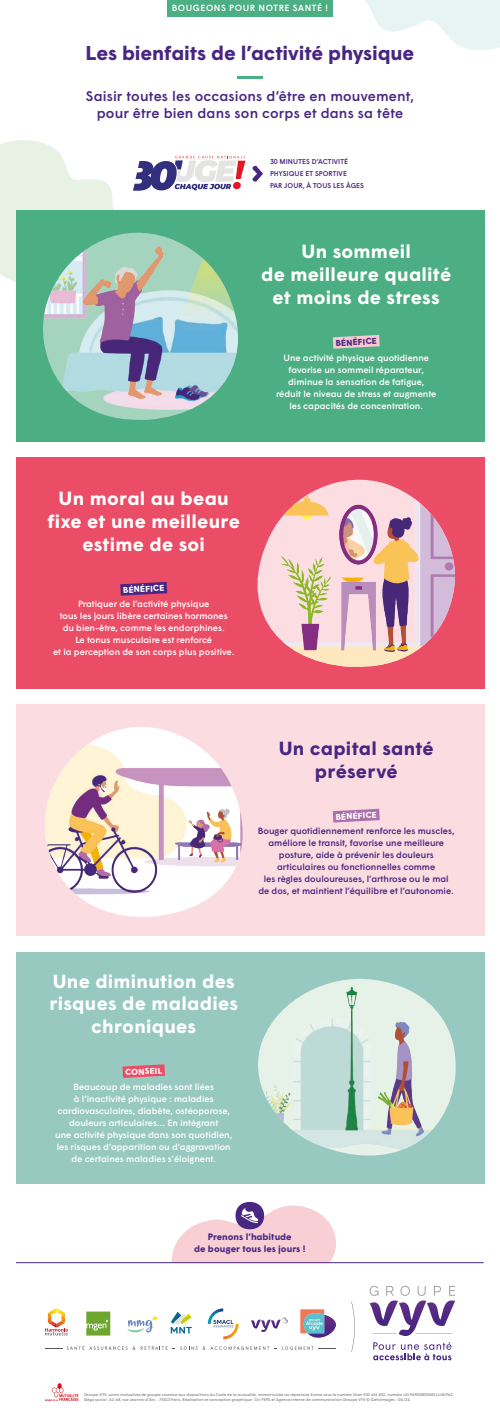
<style>
.page{position:relative;width:500px;height:1418px;background:#fff}
.page>*{position:absolute;margin:0;border:0;box-sizing:border-box;transform-origin:0 0}
.t1{font:700 20px "Wigrum";letter-spacing:-.005em;color:#482682}
.t2{font:700 19px/22.8px "Wigrum";letter-spacing:.015em;color:#fff;text-align:center}
.t3{font:700 19px/22.8px "Wigrum";letter-spacing:.015em;color:#482682;text-align:center}
.t4{font:500 14px/16.8px "Wigrum";letter-spacing:.01em;color:#482682;text-align:center}
.t5{font:700 9.25px/12px "Wigrum";color:#482682;text-align:center}
.t6{font:500 9px/12px "Wigrum";color:#fff;text-align:center}
.t7{font:500 9px/12px "Wigrum";color:#482682;text-align:center}
.t8{font:500 9px "Wigrum";letter-spacing:.06em;color:#fff}
.t9{font:700 8.5px "Wigrum";color:#fff}
.t10{font:700 8.5px "Wigrum";color:#482682}
.t11{font:500 7px/12px "Wigrum";letter-spacing:.01em;color:#482682}
.t12{font:4px/4.8px "Wigrum";color:#717170}
</style>
<div class="page">
<div style="left:16px;top:704px;width:469px;height:232px;background:#fbdce1"></div>
<div style="left:16px;top:952px;width:469px;height:231px;background:#97c9c1"></div>
<div style="left:16px;top:458px;width:469px;height:230px;background:#ea4d65"></div>
<div style="left:16px;top:211px;width:469px;height:231px;background:#4cae83"></div>
<img style="left:43px;top:311px;width:195px;height:109px">
<img style="left:257px;top:479px;width:198px;height:188px">
<svg style="left:301px;top:0;width:199px;height:50px"></svg>
<svg style="left:171px;top:1205px;width:165px;height:57px;fill:#f9cfd6"></svg>
<div style="left:236px;top:1201px;width:28px;height:28px;background:#482682;border-radius:50%"></div>
<img style="left:45px;top:727px;width:198px;height:189px">
<img style="left:258px;top:979px;width:198px;height:177px">
<svg style="left:241px;top:1208px;width:17px;height:14px"></svg>
<hr style="left:237px;top:76px;width:26px;height:3px;background:#4cae83">
<svg style="left:333px;top:335px;width:47px;height:14px"></svg>
<svg style="left:333px;top:808px;width:47px;height:14px"></svg>
<svg style="left:120px;top:582px;width:47px;height:13px"></svg>
<svg style="left:122px;top:1064px;width:43px;height:13px"></svg>
<svg style="left:45px;top:1345px;width:231px;height:4px"></svg>
<svg style="left:282px;top:1346px;width:54px;height:3px"></svg>
<svg style="left:351px;top:1301px;width:4px;height:50px"></svg>
<svg style="left:45px;top:1308px;width:23px;height:27px"></svg>
<svg style="left:86px;top:1311px;width:24px;height:24px"></svg>
<svg style="left:127px;top:1316px;width:30px;height:17px"></svg>
<svg style="left:171px;top:1312px;width:21px;height:21px"></svg>
<svg style="left:208px;top:1308px;width:31px;height:31px"></svg>
<svg style="left:251px;top:1317px;width:37px;height:14px"></svg>
<svg style="left:300px;top:1309px;width:36px;height:28px"></svg>
<svg style="left:370px;top:1285px;width:85px;height:50px"></svg>
<svg style="left:373px;top:1342px;width:79px;height:18px"></svg>
<svg style="left:45px;top:1383px;width:33px;height:18px"></svg>
<hr style="left:16px;top:1262px;width:468px;height:1px;background:#482682">
<svg style="left:0;top:140px;width:263px;height:171px"></svg>
<div style="left:167px;top:0;width:166px;height:16px;background:#4cae83"></div>
<p class="t8" style="left:172px;top:1px;width:158px">BOUGEONS POUR NOTRE SANTÉ !</p>
<h1 class="t1" style="left:86px;top:38px;width:330px">Les bienfaits de l’activité physique</h1>
<h3 class="t4" style="left:86px;top:87px;width:330px">Saisir toutes les occasions d’être en mouvement, pour être bien dans son corps et dans sa tête</h3>
<p class="t11" style="left:270px;top:155px;width:96px">30 MINUTES D’ACTIVITÉ<br>PHYSIQUE ET SPORTIVE<br>PAR JOUR, À TOUS LES ÂGES</p>
<h2 class="t2" style="left:261px;top:239px;width:192px">Un sommeil<br>de meilleure qualité et moins de stress</h2>
<p class="t10" style="left:335px;top:336px;width:43px;rotate:-3deg">BÉNÉFICE</p>
<p class="t6" style="left:276px;top:350px;width:162px">Une activité physique quotidienne favorise un sommeil réparateur, diminue la sensation de fatigue, réduit le niveau de stress et augmente les capacités de concentration.</p>
<h2 class="t2" style="left:48px;top:486px;width:194px">Un moral au beau fixe et une meilleure estime de soi</h2>
<p class="t9" style="left:123px;top:583px;width:43px;rotate:-3deg">BÉNÉFICE</p>
<p class="t6" style="left:53px;top:597px;width:183px">Pratiquer de l’activité physique<br>tous les jours libère certaines hormones du bien-être, comme les endorphines.<br>Le tonus musculaire est renforcé<br>et la perception de son corps plus positive.</p>
<h2 class="t3" style="left:279px;top:735px;width:157px">Un capital santé préservé</h2>
<p class="t9" style="left:335px;top:810px;width:43px;rotate:-3deg">BÉNÉFICE</p>
<p class="t7" style="left:258px;top:824px;width:198px">Bouger quotidiennement renforce les muscles, améliore le transit, favorise une meilleure posture, aide à prévenir les douleurs articulaires ou fonctionnelles comme<br>les règles douloureuses, l’arthrose ou le mal de dos, et maintient l’équilibre et l’autonomie.</p>
<h2 class="t2" style="left:49px;top:968px;width:190px">Une diminution des risques de maladies chroniques</h2>
<p class="t9" style="left:125px;top:1065px;width:38px;rotate:-3deg">CONSEIL</p>
<p class="t6" style="left:55px;top:1079px;width:178px">Beaucoup de maladies sont liées<br>à l’inactivité physique : maladies cardiovasculaires, diabète, ostéoporose, douleurs articulaires… En intégrant<br>une activité physique dans son quotidien, les risques d’apparition ou d’aggravation de certaines maladies s’éloignent.</p>
<p class="t5" style="left:194px;top:1230px;width:113px">Prenons l’habitude<br>de bouger tous les jours !</p>
<p class="t12" style="left:84px;top:1391px;width:371px">Groupe VYV, union mutualiste de groupe soumise aux dispositions du Code de la mutualité, immatriculée au répertoire Sirene sous le numéro Siren 532 661 832, numéro LEI 969500E0I6R1LLI4UF62.<br>Siège social : 62-68, rue Jeanne-d’Arc - 75013 Paris. Réalisation et conception graphique : Dir PEPS et Agence interne de communication Groupe VYV © GettyImages - 04/24.</p>
</div>
